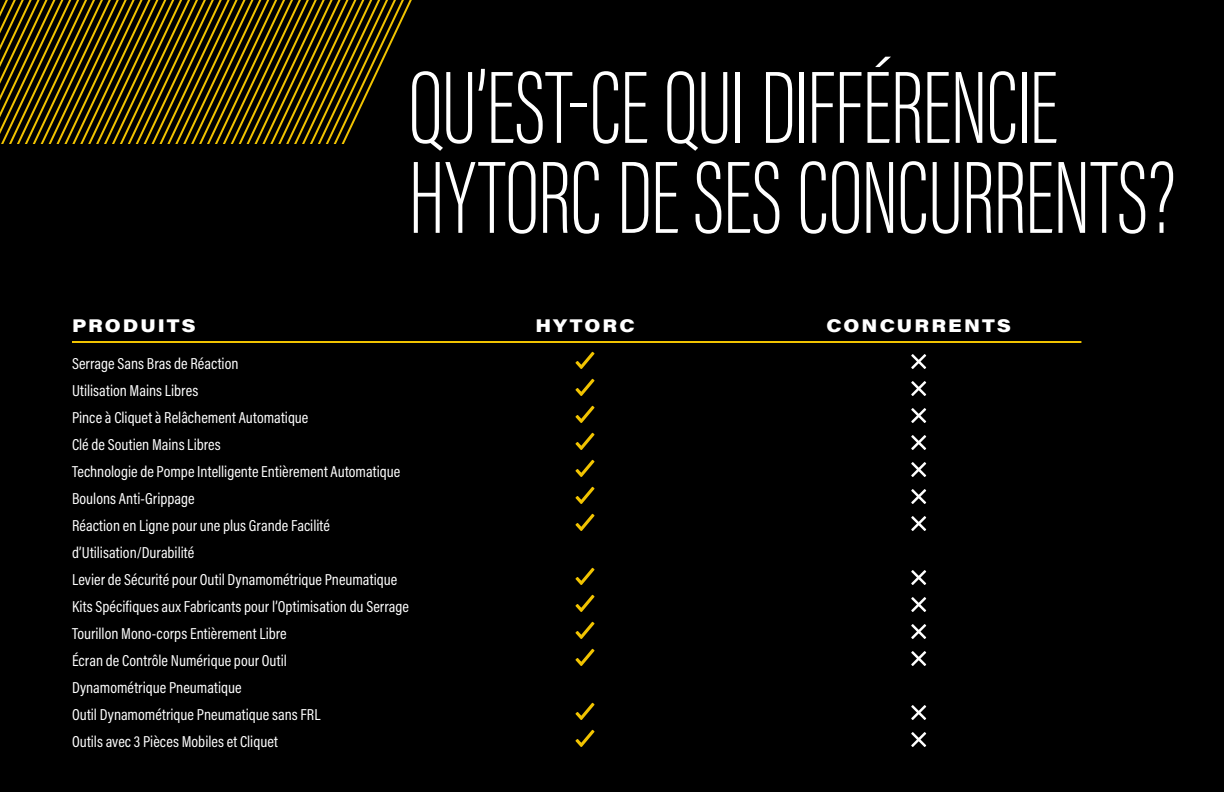
<style>
.page{position:relative;width:1224px;height:792px;background:#000}
.page>*{position:absolute;margin:0;border:0;box-sizing:border-box;transform-origin:0 0}
.t1{font:200 106px/90px "Acumin Pro Extra Cond";letter-spacing:-.015em;color:#fff}
.t2{font:900 18px "Acumin Pro Wide";letter-spacing:.115em;color:#fff}
.t3{font:16px/27px "Acumin Pro Cond";color:#fff}
</style>
<div class="page">
<hr style="left:72px;top:341px;width:342px;height:2px;background:#f1c300">
<hr style="left:414px;top:341px;width:342px;height:2px;background:#f1c300">
<hr style="left:756px;top:341px;width:325px;height:2px;background:#f1c300">
<svg style="left:575px;top:352px;width:20px;height:17px"></svg>
<svg style="left:911px;top:354px;width:15px;height:15px"></svg>
<svg style="left:575px;top:379px;width:20px;height:17px"></svg>
<svg style="left:911px;top:381px;width:15px;height:15px"></svg>
<svg style="left:575px;top:406px;width:20px;height:17px"></svg>
<svg style="left:911px;top:408px;width:15px;height:15px"></svg>
<svg style="left:575px;top:433px;width:20px;height:17px"></svg>
<svg style="left:911px;top:435px;width:15px;height:15px"></svg>
<svg style="left:575px;top:460px;width:20px;height:17px"></svg>
<svg style="left:911px;top:462px;width:15px;height:15px"></svg>
<svg style="left:575px;top:487px;width:20px;height:17px"></svg>
<svg style="left:911px;top:489px;width:15px;height:15px"></svg>
<svg style="left:575px;top:514px;width:20px;height:17px"></svg>
<svg style="left:911px;top:516px;width:15px;height:15px"></svg>
<svg style="left:575px;top:568px;width:20px;height:17px"></svg>
<svg style="left:911px;top:570px;width:15px;height:15px"></svg>
<svg style="left:575px;top:595px;width:20px;height:17px"></svg>
<svg style="left:911px;top:597px;width:15px;height:15px"></svg>
<svg style="left:575px;top:622px;width:20px;height:17px"></svg>
<svg style="left:911px;top:624px;width:15px;height:15px"></svg>
<svg style="left:575px;top:649px;width:20px;height:17px"></svg>
<svg style="left:911px;top:651px;width:15px;height:15px"></svg>
<svg style="left:575px;top:703px;width:20px;height:17px"></svg>
<svg style="left:911px;top:705px;width:15px;height:15px"></svg>
<svg style="left:575px;top:730px;width:20px;height:17px"></svg>
<svg style="left:911px;top:732px;width:15px;height:15px"></svg>
<svg style="left:0;top:0;width:412px;height:144px"></svg>
<h1 class="t1" style="left:408px;top:63px;width:770px">QU’EST-CE QUI DIFFÉRENCIE<br>HYTORC DE SES CONCURRENTS?</h1>
<p class="t2" style="left:72px;top:312px;width:125px">PRODUITS</p>
<p class="t2" style="left:535px;top:312px;width:101px">HYTORC</p>
<p class="t2" style="left:826px;top:312px;width:186px">CONCURRENTS</p>
<p class="t3" style="left:72px;top:350px;width:339px">Serrage Sans Bras de Réaction<br>Utilisation Mains Libres<br>Pince à Cliquet à Relâchement Automatique<br>Clé de Soutien Mains Libres<br>Technologie de Pompe Intelligente Entièrement Automatique Boulons Anti-Grippage<br>Réaction en Ligne pour une plus Grande Facilité d’Utilisation/Durabilité<br>Levier de Sécurité pour Outil Dynamométrique Pneumatique Kits Spécifiques aux Fabricants pour l’Optimisation du Serrage Tourillon Mono-corps Entièrement Libre<br>Écran de Contrôle Numérique pour Outil<br>Dynamométrique Pneumatique<br>Outil Dynamométrique Pneumatique sans FRL<br>Outils avec 3 Pièces Mobiles et Cliquet</p>
</div>
